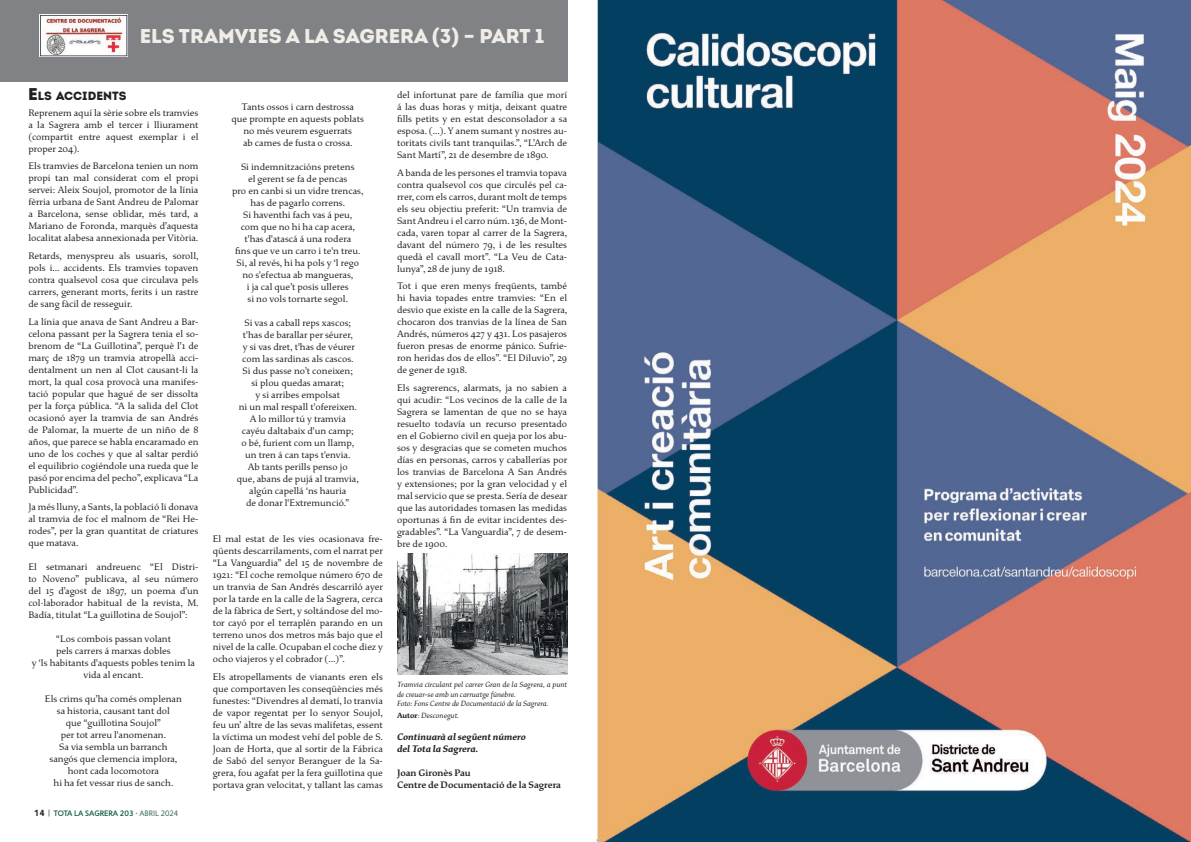
<style>
.page{position:relative;width:1191px;height:842px;background:#fff}
.page>*{position:absolute;margin:0;border:0;box-sizing:border-box;transform-origin:0 0}
.t1{font:20px "Intro Black Caps";color:#f0ece7}
.t2{font:11.9px "Intro Black Caps";color:#231f20}
.t3{font:10px/12px "Study";color:#231f20;text-align:justify}
.t4{font:600 10px/12px "Study";color:#231f20}
.t5{font:italic 700 10px/12px "Study";color:#231f20}
.t6{font:italic 8px/9.6px "Study";color:#231f20}
.t7{font:500 8px "Jigsaw";color:#095842}
.s1{font-size:17px}
.s2{font-weight:700;font-size:9px;color:#231f20}
.s3{font-weight:300;font-size:8.5px;color:#231f20}
.s4{font-weight:700;color:#3e6d5b}
.s5{font-weight:400;color:#3e6d5b}
.s6{font-weight:700;font-style:normal}
</style>
<div class="page">
<div style="left:0;top:0;width:567px;height:81px;background:#808285"></div>
<img style="left:596px;top:0;width:595px;height:842px">
<img style="left:397px;top:553px;width:170px;height:121px">
<img style="left:40px;top:15px;width:88px;height:42px">
<h1 class="t1" style="left:140px;top:23px;width:406px">ELS TRAMVIES A LA SAGRERA (3) – PART 1</h1>
<p class="t2" style="left:28px;top:88px;width:37px"><span class="s1">E</span>LS ACCI</p>
<p class="t2" style="left:88px;top:88px;width:17px">DENTS</p>
<p class="t3" style="left:28px;top:107px;width:172px">Reprenem aquí la sèrie sobre els tramvies a la Sagrera amb el tercer i lliurament (compartit entre aquest exemplar i el proper 204).</p>
<p class="t3" style="left:28px;top:160px;width:172px">Els tramvies de Barcelona tenien un nom propi tan mal considerat com el propi servei: Aleix Soujol, promotor de la línia fèrria urbana de Sant Andreu de Palomar a Barcelona, sense oblidar, més tard, a Mariano de Foronda, marquès d’aquesta localitat alabesa annexionada per Vitòria.</p>
<p class="t3" style="left:28px;top:250px;width:172px">Retards, menyspreu als usuaris, soroll, pols i... accidents. Els tramvies topaven contra qualsevol cosa que circulava pels carrers, generant morts, ferits i un rastre de sang fàcil de resseguir.</p>
<p class="t3" style="left:28px;top:316px;width:172px">La línia que anava de Sant Andreu a Bar&shy;celona passant per la Sagrera tenia el so&shy;brenom de “La Guillotina”, perquè l’1 de març de 1879 un tramvia atropellà acci&shy;dentalment un nen al Clot causant-li la mort, la qual cosa provocà una manifes&shy;tació popular que hagué de ser dissolta per la força pública. “A la salida del Clot ocasionó ayer la tramvia de san Andrés de Palomar, la muerte de un niño de 8 años, que parece se habla encaramado en uno de los coches y que al saltar perdió el equilibrio cogiéndole una rueda que le pasó por encima del pecho”, explicava “La Publicidad”.</p>
<p class="t3" style="left:28px;top:501px;width:172px">Ja més lluny, a Sants, la població li donava al tramvia de foc el malnom de “Rei He&shy;rodes”, per la gran quantitat de criatures que matava.</p>
<p class="t3" style="left:28px;top:561px;width:172px">El setmanari andreuenc “El Distri&shy;to Noveno” publicava, al seu número del 15 d’agost de 1897, un poema d’un col·laborador habitual de la revista, M.<br>Badía, titulat “La guillotina de Soujol”:</p>
<p class="t3" style="left:32px;top:633px;width:165px;text-align:center">“Los combois passan volant<br>pels carrers á marxas dobles<br>y ‘ls habitants d'aquests pobles tenim la vida al encant.</p>
<p class="t3" style="left:45px;top:693px;width:138px;text-align:center">Els crims qu’ha comés omplenan sa historia, causant tant dol<br>que “guillotina Soujol”<br>per tot arreu l'anomenan.<br>Sa via sembla un barranch sangós que clemencia implora, hont cada locomotora<br>hi ha fet vessar rius de sanch.</p>
<p class="t7" style="left:34px;top:808px;width:146px"><span class="s2">14</span> <span class="s3">|</span> TOTA LA SAGRERA 203 <span class="s4">·</span> <span class="s5">ABRIL 2024</span></p>
<p class="t3" style="left:232px;top:101px;width:134px;text-align:center">Tants ossos i carn destrossa<br>que prompte en aquests poblats no més veurem esguerrats<br>ab cames de fusta o crossa.</p>
<p class="t3" style="left:232px;top:161px;width:133px;text-align:center">Si indemnitzacións pretens<br>el gerent se fa de pencas<br>pro en canbi si un vidre trencas, has de pagarlo correns.<br>Si haventhi fach vas á peu,<br>com que no hi ha cap acera, t'has d'atascá á una rodera<br>fins que ve un carro i te'n treu.<br>Si, al revés, hi ha pols y ‘l rego no s'efectua ab mangueras,<br>i ja cal que’t posis ulleres<br>si no vols tornarte segol.</p>
<p class="t3" style="left:237px;top:317px;width:123px;text-align:center">Si vas a caball reps xascos; t'has de barallar per séurer,<br>y si vas dret, t'has de véurer com las sardinas als cascos.<br>Si dus passe no’t coneixen;<br>si plou quedas amarat;<br>y si arribes empolsat<br>ni un mal respall t'ofereixen.<br>A lo millor tú y tramvia cayéu daltabaix d'un camp;<br>o bé, furient com un llamp, un tren á can taps t'envia.<br>Ab tants perills penso jo<br>que, abans de pujá al tramvia, algún capellá ‘ns hauria<br>de donar l'Extremunció.”</p>
<p class="t3" style="left:213px;top:533px;width:172px">El mal estat de les vies ocasionava fre&shy;qüents descarrilaments, com el narrat per “La Vanguardia” del 15 de novembre de 1921: “El coche remolque número 670 de un tranvia de San Andrés descarriló ayer por la tarde en la calle de la Sagrera, cerca de la fàbrica de Sert, y soltándose del mo&shy;tor cayó por el terraplén parando en un terreno unos dos metros más bajo que el nivel de la calle. Ocupaban el coche diez y ocho viajeros y el cobrador (...)”.</p>
<p class="t3" style="left:213px;top:671px;width:172px">Els atropellaments de vianants eren els que comportaven les conseqüències més funestes: “Divendres al dematí, lo tranvia de vapor regentat per lo senyor Soujol, feu un’ altre de las sevas malifetas, essent la víctima un modest vehí del poble de S.<br>Joan de Horta, que al sortir de la Fábrica de Sabó del senyor Beranguer de la Sa&shy;grera, fou agafat per la fera guillotina que portava gran velocitat, y tallant las camas</p>
<p class="t3" style="left:397px;top:89px;width:172px">del infortunat pare de família que morí á las duas horas y mitja, deixant quatre fills petits y en estat desconsolador a sa esposa. (...). Y anem sumant y nostres au&shy;toritats civils tant tranquilas.”, “L’Arch de Sant Martí”, 21 de desembre de 1890.</p>
<p class="t3" style="left:397px;top:167px;width:172px">A banda de les persones el tramvia topava contra qualsevol cos que circulés pel ca&shy;rrer, com els carros, durant molt de temps els seu objectiu preferit: “Un tramvia de Sant Andreu i el carro núm. 136, de Mont&shy;cada, varen topar al carrer de la Sagrera, davant del número 79, i de les resultes quedà el cavall mort”. “La Veu de Cata&shy;lunya”, 28 de juny de 1918.</p>
<p class="t3" style="left:397px;top:280px;width:172px">Tot i que eren menys freqüents, també hi havia topades entre tramvies: “En el desvio que existe en la calle de la Sagrera, chocaron dos tranvias de la línea de San Andrés, números 427 y 431. Los pasajeros fueron presas de enorme pánico. Sufrie&shy;ron heridas dos de ellos”. “El Diluvio”, 29 de gener de 1918.</p>
<p class="t3" style="left:397px;top:382px;width:172px">Els sagrerencs, alarmats, ja no sabien a qui acudir: “Los vecinos de la calle de la Sagrera se lamentan de que no se haya resuelto todavía un recurso presentado en el Gobierno civil en queja por los abu&shy;sos y desgracias que se cometen muchos días en personas, carros y caballerías por los tranvias de Barcelona A San Andrés y extensiones; por la gran velocidad y el mal servicio que se presta. Sería de desear que las autoridades tomasen las medidas oportunas á fin de evitar incidentes des&shy;gradables”. “La Vanguardia”, 7 de desem&shy;bre de 1900.</p>
<p class="t6" style="left:397px;top:680px;width:172px">Tramvia circulant pel carrer Gran de la Sagrera, a punt de creuar-se amb un carruatge fúnebre.<br>Foto: Fons Centre de Documentació de la Sagrera.</p>
<p class="t6" style="left:397px;top:711px;width:64px"><span class="s6">Autor</span>: Desconegut.</p>
<p class="t5" style="left:397px;top:731px;width:130px">Continuarà al següent número del Tota la Sagrera.</p>
<p class="t4" style="left:397px;top:767px;width:165px">Joan Gironès Pau<br>Centre de Documentació de la Sagrera</p>
</div>
